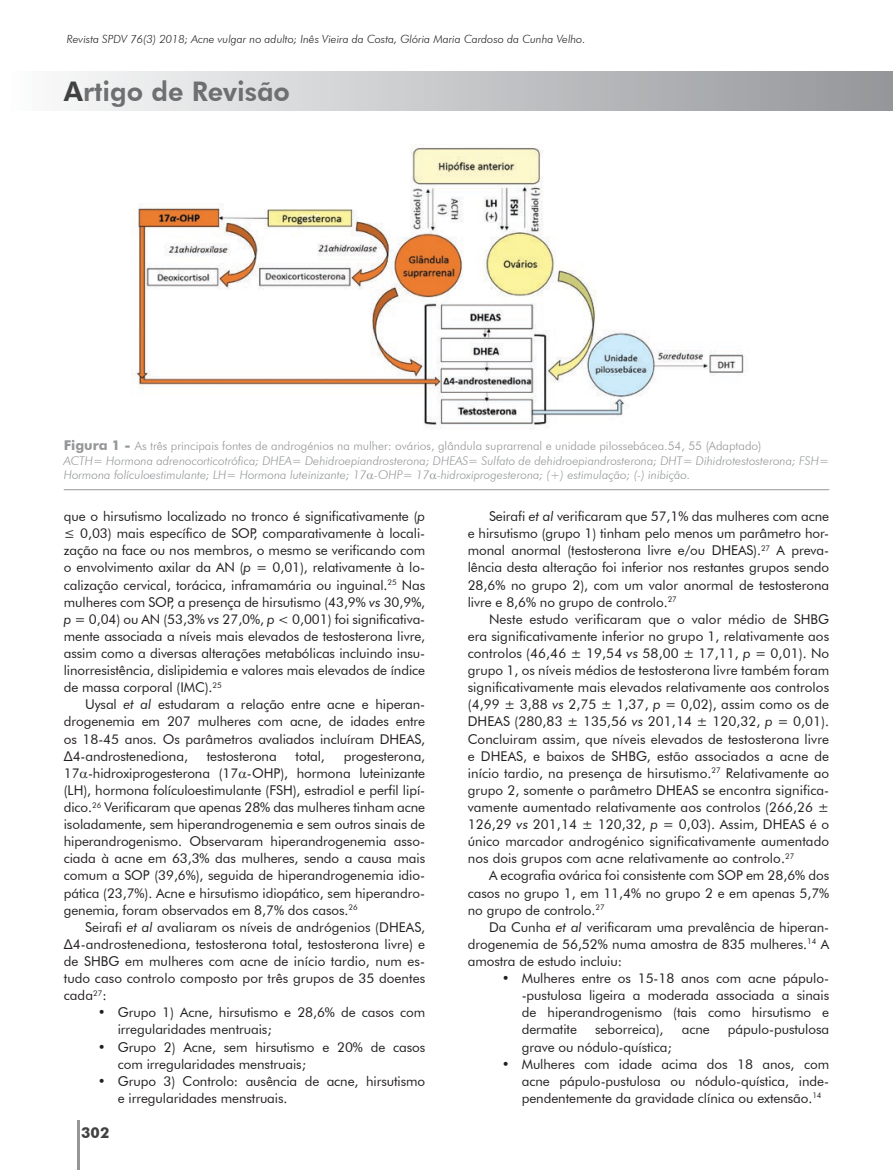
<style>
.page{position:relative;width:893px;height:1170px;background:#fff}
.page>*{position:absolute;margin:0;border:0;box-sizing:border-box;transform-origin:0 0}
.t1{font:800 27px "Futura BT";color:#6d6f71}
.t2{font:700 15px "Futura BT";color:#414142}
.t3{font:13.5px/17.1px "Futura BT";letter-spacing:-.005em;color:#231f20;text-align:justify}
.t4{font:italic 300 12px/14.4px "Futura BT";color:#949698}
.t5{font:italic 300 11.25px "Futura BT";color:#231f20}
.s1{color:#414142}
.s2{font-weight:700;font-style:normal;font-size:13.5px}
.s3{font-style:normal}
.s4{font-style:italic}
</style>
<div class="page">
<hr style="left:77px;top:1120px;width:3px;height:49px;background:#949698">
<div style="left:0;top:72px;width:893px;height:38px;background:linear-gradient(to right,#fdfdfd,#939598)"></div>
<hr style="left:64px;top:489px;width:765px;height:1px;background:#949698">
<img style="left:132px;top:147px;width:614px;height:282px">
<p class="t5" style="left:67px;top:32px;width:520px">Revista SPDV 76(3) 2018; Acne vulgar no adulto; Inês Vieira da Costa, Glória Maria Cardoso da Cunha Velho.</p>
<h1 class="t1" style="left:64px;top:75px;width:228px"><span class="s1">A</span>rtigo de Revisão</h1>
<p class="t4" style="left:64px;top:438px;width:767px"><span class="s2">Figura 1 -</span> <span class="s3">As três principais fontes de androgénios na mulher: ovários, glândula suprarrenal e unidade pilossebácea.54, 55 (Adaptado)<br></span>ACTH= Hormona adrenocorticotrófica; DHEA= Dehidroepiandrosterona; DHEAS= Sulfato de dehidroepiandrosterona; DHT= Dihidrotestosterona; FSH=<br>Hormona folículoestimulante; LH= Hormona luteinizante; 17 -OHP= 17 -hidroxiprogesterona; (+) estimulação; (-) inibição.</p>
<p class="t3" style="left:64px;top:507px;width:363px">que o hirsutismo localizado no tronco é significativamente (<span class="s4">p </span>≤ 0,03) mais específico de SOP, comparativamente à locali&shy;zação na face ou nos membros, o mesmo se verificando com o envolvimento axilar da AN (<span class="s4">p</span> = 0,01), relativamente à lo&shy;calização cervical, torácica, inframamária ou inguinal.<sup>25</sup> Nas mulheres com SOP, a presença de hirsutismo (43,9% <span class="s4">vs</span> 30,9%, <span class="s4">p</span> = 0,04) ou AN (53,3% <span class="s4">vs</span> 27,0%, <span class="s4">p</span> &lt; 0,001) foi significativa&shy;mente associada a níveis mais elevados de testosterona livre, assim como a diversas alterações metabólicas incluindo insu&shy;linorresistência, dislipidemia e valores mais elevados de índice de massa corporal (IMC).<sup>25</sup></p>
<p class="t3" style="left:64px;top:695px;width:363px;text-indent:21px">Uysal <span class="s4">et al</span> estudaram a relação entre acne e hiperan&shy;drogenemia em 207 mulheres com acne, de idades entre os 18-45 anos. Os parâmetros avaliados incluíram DHEAS, Δ4-androstenediona,</p>
<p class="t3" style="left:207px;top:747px;width:71px">testosterona</p>
<p class="t3" style="left:296px;top:747px;width:31px">total,</p>
<p class="t3" style="left:64px;top:747px;width:363px;text-indent:280px">progesterona, 17 -hidroxiprogesterona (17 -OHP), hormona luteinizante (LH), hormona folículoestimulante (FSH), estradiol e perfil lipí&shy;dico.<sup>26</sup> Verificaram que apenas 28% das mulheres tinham acne isoladamente, sem hiperandrogenemia e sem outros sinais de hiperandrogenismo. Observaram hiperandrogenemia asso&shy;ciada à acne em 63,3% das mulheres, sendo a causa mais comum a SOP (39,6%), seguida de hiperandrogenemia idio&shy;pática (23,7%). Acne e hirsutismo idiopático, sem hiperandro&shy;genemia, foram observados em 8,7% dos casos.<sup>26</sup></p>
<p class="t3" style="left:64px;top:918px;width:363px;text-indent:21px">Seirafi <span class="s4">et al</span> avaliaram os níveis de andrógenios (DHEAS, Δ4-androstenediona, testosterona total, testosterona livre) e de SHBG em mulheres com acne de início tardio, num es&shy;tudo caso controlo composto por três grupos de 35 doentes cada<sup>27</sup>:</p>
<p class="t3" style="left:118px;top:1003px;width:309px;text-indent:-20px">• Grupo 1) Acne, hirsutismo e 28,6% de casos com irregularidades mentruais;</p>
<p class="t3" style="left:118px;top:1037px;width:309px;text-indent:-20px">• Grupo 2) Acne, sem hirsutismo e 20% de casos com irregularidades menstruais;</p>
<p class="t3" style="left:118px;top:1072px;width:309px;text-indent:-20px">• Grupo 3) Controlo: ausência de acne, hirsutismo e irregularidades menstruais.</p>
<p class="t2" style="left:81px;top:1123px;width:30px">302</p>
<p class="t3" style="left:468px;top:507px;width:363px;text-indent:21px">Seirafi <span class="s4">et al</span> verificaram que 57,1% das mulheres com acne e hirsutismo (grupo 1) tinham pelo menos um parâmetro hor&shy;monal anormal (testosterona livre e/ou DHEAS).<sup>27</sup> A preva&shy;lência desta alteração foi inferior nos restantes grupos sendo 28,6% no grupo 2), com um valor anormal de testosterona livre e 8,6% no grupo de controlo.<sup>27</sup></p>
<p class="t3" style="left:468px;top:610px;width:363px;text-indent:21px">Neste estudo verificaram que o valor médio de SHBG era significativamente inferior no grupo 1, relativamente aos controlos (46,46 ± 19,54 <span class="s4">vs</span> 58,00 ± 17,11, <span class="s4">p</span> = 0,01). No grupo 1, os níveis médios de testosterona livre também foram significativamente mais elevados relativamente aos controlos (4,99 ± 3,88 <span class="s4">vs</span> 2,75 ± 1,37, <span class="s4">p</span> = 0,02), assim como os de DHEAS (280,83 ± 135,56 <span class="s4">vs</span> 201,14 ± 120,32, <span class="s4">p</span> = 0,01).<br>Concluiram assim, que níveis elevados de testosterona livre e DHEAS, e baixos de SHBG, estão associados a acne de início tardio, na presença de hirsutismo.<sup>27</sup> Relativamente ao grupo 2, somente o parâmetro DHEAS se encontra significa&shy;vamente aumentado relativamente aos controlos (266,26 ± 126,29 <span class="s4">vs</span> 201,14 ± 120,32, <span class="s4">p</span> = 0,03). Assim, DHEAS é o único marcador androgénico significativamente aumentado nos dois grupos com acne relativamente ao controlo.<sup>27</sup></p>
<p class="t3" style="left:468px;top:866px;width:363px;text-indent:21px">A ecografia ovárica foi consistente com SOP em 28,6% dos casos no grupo 1, em 11,4% no grupo 2 e em apenas 5,7% no grupo de controlo.<sup>27</sup></p>
<p class="t3" style="left:468px;top:918px;width:363px;text-indent:21px">Da Cunha <span class="s4">et al</span> verificaram uma prevalência de hiperan&shy;drogenemia de 56,52% numa amostra de 835 mulheres.<sup>14</sup> A amostra de estudo incluiu:</p>
<p class="t3" style="left:522px;top:969px;width:309px;text-indent:-20px">• Mulheres entre os 15-18 anos com acne pápulo--pustulosa ligeira a moderada associada a sinais de hiperandrogenismo (tais como hirsutismo e dermatite</p>
<p class="t3" style="left:595px;top:1020px;width:70px">seborreica),</p>
<p class="t3" style="left:682px;top:1020px;width:29px">acne</p>
<p class="t3" style="left:728px;top:1020px;width:103px">pápulo-pustulosa</p>
<p class="t3" style="left:522px;top:1037px;width:151px">grave ou nódulo-quística;</p>
<p class="t3" style="left:522px;top:1055px;width:309px;text-indent:-20px">• Mulheres com idade acima dos 18 anos, com acne pápulo-pustulosa ou nódulo-quística, inde&shy;pendentemente da gravidade clínica ou extensão.<sup>14</sup></p>
</div>
